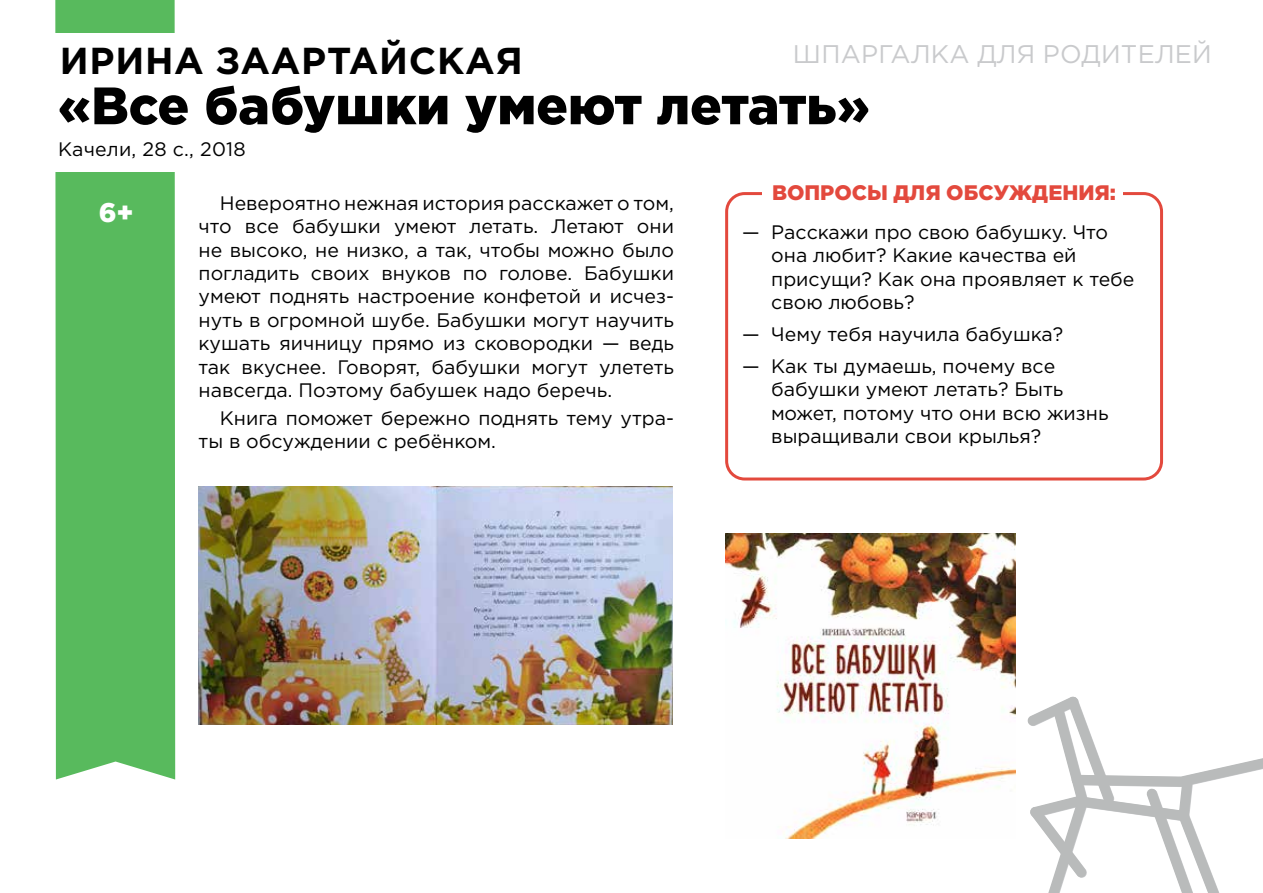
<style>
.page{position:relative;width:1263px;height:893px;background:#fff}
.page>*{position:absolute;margin:0;border:0;box-sizing:border-box;transform-origin:0 0}
.t1{font:900 52.5px "Gotham Pro";color:#000}
.t2{font:700 37.5px "Gotham Pro";letter-spacing:.02em;color:#000}
.t3{font:900 27px "Gotham Pro";color:#fff}
.t4{font:25.5px "Gotham Pro";letter-spacing:.01em;color:#c9cacc}
.t5{font:900 21px "Gotham Pro";color:#e3493d}
.t6{font:19.5px/23.4px "Gotham Pro";color:#000}
</style>
<div class="page">
<div style="left:55px;top:0;width:120px;height:779px;background:#58ba5d"></div>
<svg style="left:1027px;top:696px;width:236px;height:197px"></svg>
<div style="left:725px;top:192px;width:438px;height:288px;border:3px solid #e3493d;border-radius:18px"></div>
<div style="left:762px;top:171px;width:361px;height:43px;background:#fff"></div>
<div style="left:29px;top:33px;width:177px;height:138px;background:#fff"></div>
<img style="left:725px;top:533px;width:291px;height:306px">
<img style="left:199px;top:487px;width:473px;height:238px">
<h2 class="t2" style="left:60px;top:39px;width:464px">ИРИНА ЗААРТАЙСКАЯ</h2>
<h1 class="t1" style="left:58px;top:75px;width:813px">«Все бабушки умеют летать»</h1>
<p class="t6" style="left:58px;top:137px;width:189px">Качели, 28 с., 2018</p>
<p class="t6" style="left:199px;top:191px;width:477px;text-align:justify;text-indent:21px">Невероятно нежная история расскажет о том, что все бабушки умеют летать. Летают они не высоко, не низко, а так, чтобы можно было погладить своих внуков по голове. Бабушки умеют поднять настроение конфетой и исчез&shy;нуть в огромной шубе. Бабушки могут научить кушать яичницу прямо из сковородки — ведь так вкуснее. Говорят, бабушки могут улететь навсегда. Поэтому бабушек надо беречь.</p>
<p class="t6" style="left:199px;top:406px;width:477px;text-indent:21px">Книга поможет бережно поднять тему утра&shy;ты в обсуждении с ребёнком.</p>
<h3 class="t4" style="left:793px;top:40px;width:420px">ШПАРГАЛКА ДЛЯ РОДИТЕЛЕЙ</h3>
<p class="t5" style="left:772px;top:181px;width:345px">ВОПРОСЫ ДЛЯ ОБСУЖДЕНИЯ:</p>
<h3 class="t3" style="left:99px;top:197px;width:37px">6+</h3>
<p class="t6" style="left:771px;top:220px;width:365px;text-indent:-29px">— Расскажи про свою бабушку. Что она любит? Какие качества ей присущи? Как она проявляет к тебе свою любовь?</p>
<p class="t6" style="left:742px;top:322px;width:323px">— Чему тебя научила бабушка?</p>
<p class="t6" style="left:771px;top:354px;width:339px;text-indent:-29px">— Как ты думаешь, почему все бабушки умеют летать? Быть может, потому что они всю жизнь выращивали свои крылья?</p>
</div>
